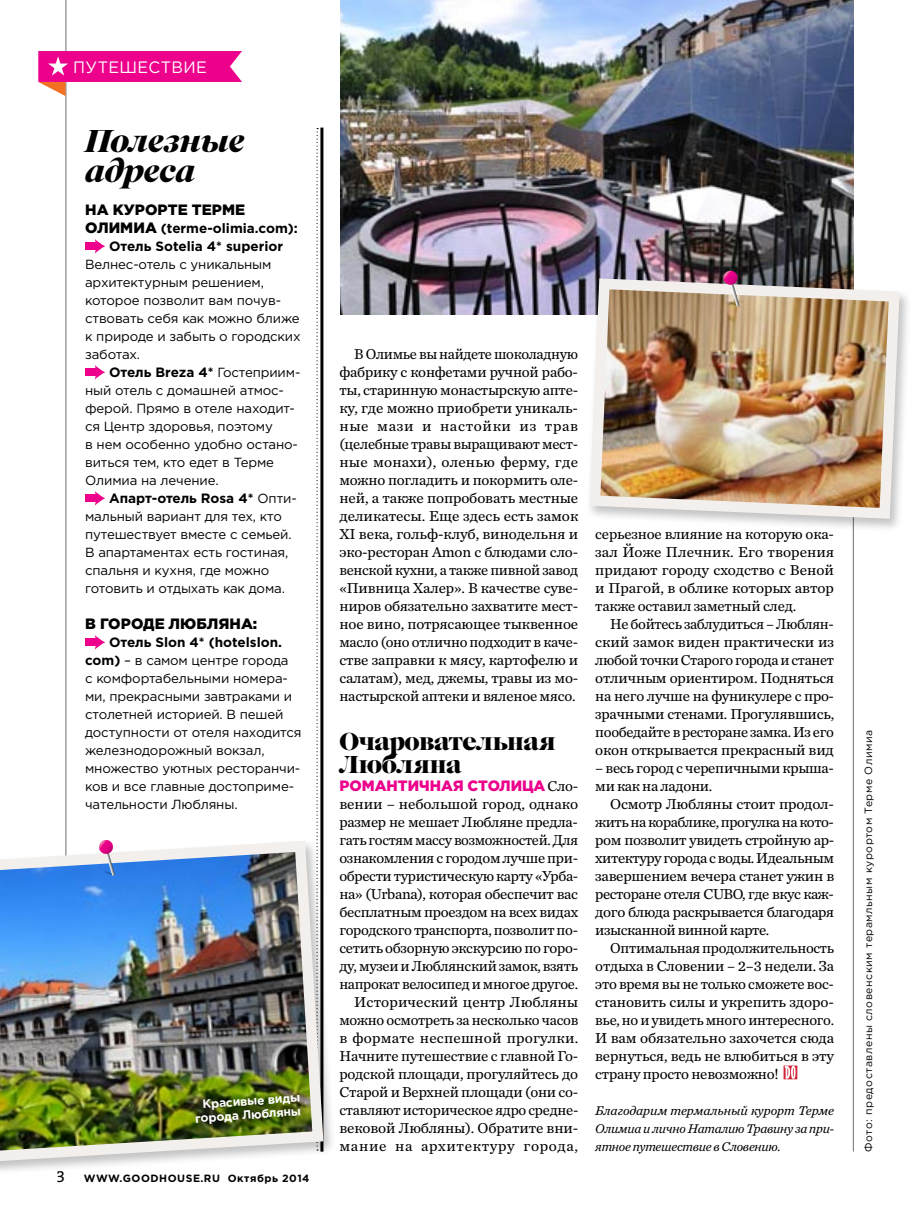
<style>
.page{position:relative;width:915px;height:1212px;background:#fff}
.page>*{position:absolute;margin:0;border:0;box-sizing:border-box;transform-origin:0 0}
.t1{font:italic 33px/30px "Housekeeping";letter-spacing:-.015em;color:#000101}
.t2{font:25.5px/22.5px "Caslon Gra D";letter-spacing:-.015em;color:#000}
.t3{font:16.5px "Gotham Pro";color:#fff}
.t4{font:15px/18px "Chronicle Pro Text G2";letter-spacing:-.02em;color:#000;text-align:justify}
.t5{font:900 15px "Gotham Pro";letter-spacing:.005em;color:#000}
.t6{font:900 15px "Gotham Pro";color:#ec008c}
.t7{font:700 13.5px/18px "Gotham Pro";color:#000}
.t8{font:13.2px/18px "Gotham Pro";letter-spacing:-.01em;color:#000}
.t9{font:italic 13.2px/18px "Chronicle Pro Text G2";letter-spacing:-.02em;color:#000;text-align:justify}
.t10{font:700 12px/13.5px "Gotham Pro";color:#fff;text-align:right}
.t11{font:10.5px "Gotham Pro";letter-spacing:.05em;color:#000}
.t12{font:700 10.5px "Gotham Pro";letter-spacing:.05em;color:#000}
.s1{font-weight:900;font-size:15px}
.s2{font-weight:400;font-size:13.2px}
.s3{font-weight:700;font-size:13.5px}
.s4{font-family:"The Serif B5 Plain";font-weight:400;font-size:16.5px}
.s5{font-family:"Chronicle Pro Text G2";font-weight:400;color:#000}
</style>
<div class="page">
<hr style="left:65px;top:0;width:1px;height:1151px;background:#6d6e71">
<hr style="left:852px;top:0;width:1px;height:1151px;background:#6d6e71">
<svg style="left:85px;top:239px;width:20px;height:15px"></svg>
<svg style="left:85px;top:365px;width:20px;height:15px"></svg>
<svg style="left:85px;top:491px;width:20px;height:15px"></svg>
<svg style="left:85px;top:635px;width:20px;height:15px"></svg>
<svg style="left:316px;top:128px;width:2px;height:706px"></svg>
<hr style="left:320px;top:128px;width:3px;height:1023px;background:#000">
<img style="left:0;top:835px;width:329px;height:334px">
<svg style="left:91px;top:840px;width:37px;height:42px"></svg>
<svg style="left:38px;top:51px;width:204px;height:45px"></svg>
<svg style="left:783px;top:1065px;width:14px;height:14px"></svg>
<img style="left:340px;top:0;width:513px;height:315px">
<div style="left:585px;top:276px;width:326px;height:257px;background:#000;opacity:.24"></div>
<img style="left:583px;top:273px;width:321px;height:251px">
<svg style="left:715px;top:271px;width:37px;height:42px"></svg>
<div style="left:187px;top:1087px;width:122px;height:43px;background:#000;opacity:.5"></div>
<p class="t3" style="left:73px;top:58px;width:88px">путешествиЕ</p>
<h1 class="t1" style="left:85px;top:128px;width:161px">Полезные адреса</h1>
<p class="t5" style="left:85px;top:201px;width:161px">На курорте Терме</p>
<p class="t7" style="left:109px;top:219px;width:190px;text-indent:-24px"><span class="s1">Олимиа</span> (terme-olimia.com):<br>Отель Sotelia 4* superior</p>
<p class="t8" style="left:85px;top:255px;width:217px">Велнес-отель с уникальным архитектурным решением, которое позволит вам почув&shy;ствовать себя как можно ближе к природе и забыть о городских заботах.</p>
<p class="t7" style="left:109px;top:363px;width:193px">Отель Breza 4* <span class="s2">Гостеприим-</span></p>
<p class="t8" style="left:85px;top:381px;width:214px">ный отель с домашней атмос&shy;ферой. П рямо в отеле находит&shy;ся Центр здоровья, поэтому<br>в нем особенно удобно остано&shy;виться тем, кто едет в Терме<br>Олимиа на лечение.</p>
<p class="t7" style="left:109px;top:489px;width:189px">Апарт-отель Rosa 4* <span class="s2">Опти-</span></p>
<p class="t8" style="left:85px;top:507px;width:208px">мальный вариант для тех, кто путешествует вместе с семьей.<br>В апартаментах есть гостиная, спальня и кухня, где можно готовить и отдыхать как дома.</p>
<p class="t5" style="left:85px;top:615px;width:173px">В городе Любляна:</p>
<p class="t7" style="left:109px;top:633px;width:174px">Отель Slon 4* (hotelslon.</p>
<p class="t8" style="left:85px;top:651px;width:218px"><span class="s3">com)</span> – в самом центре города<br>с комфортабельными номера&shy;ми, прекрасными завтраками и столетней историей. В пешей доступности от отеля находится железнодорожный вокзал, множество уютных ресторанчи&shy;ков и все главные достоприме&shy;чательности Любляны.</p>
<p class="t10" style="left:194px;top:1098px;width:107px;rotate:-4deg">Красивые виды города Любляны</p>
<p class="t12" style="left:56px;top:1172px;width:255px"><span class="s4">3</span> WWW.GOODHOUSE.RU Октябрь 2014</p>
<p class="t4" style="left:339px;top:345px;width:240px;text-indent:15px">В Олимье вы найдете шоколадную фабрику с конфетами ручной рабо&shy;ты, старинную монастырскую апте&shy;ку, где можно приобрети уникаль&shy;ные мази и настойки из трав (целебные травы выращивают мест&shy;ные монахи), оленью ферму, где можно погладить и покормить оле&shy;ней, а также попробовать местные деликатесы. Еще здесь есть замок XI века, гольф-клуб, винодельня и эко-ресторан Amon с блюдами сло&shy;венской кухни, а также пивной завод «Пивница Халер». В качестве суве&shy;ниров обязательно захватите мест&shy;ное вино, потрясающее тыквенное масло (оно отлично подходит в каче&shy;стве заправки к мясу, картофелю и салатам), мед, джемы, травы из мо&shy;настырской аптеки и вяленое мясо.</p>
<h2 class="t2" style="left:339px;top:731px;width:218px">Очаровательная<br>Любляна</h2>
<p class="t6" style="left:339px;top:777px;width:240px">Романтичная столица <span class="s5">Сло-</span></p>
<p class="t4" style="left:339px;top:795px;width:240px;text-align:right">вении – небольшой город, однако размер не мешает Любляне предла&shy;гать гостям массу возможностей. Для ознакомления с городом лучше при&shy;обрести туристическую карту «Урба&shy;на» (Urbana), которая обеспечит вас бесплатным проездом на всех видах городского транспорта, позволит по&shy;сетить обзорную экскурсию по горо&shy;ду, музеи и Люблянский замок, взять напрокат велосипед и многое другое.<br>Исторический центр Любляны можно осмотреть за несколько часов в формате неспешной прогулки.<br>Начните путешествие с главной Го&shy;родской площади, прогуляйтесь до Старой и Верхней площади (они со&shy;ставляют историческое ядро средне&shy;вековой Любляны). Обратите вни&shy;мание на архитектуру города,</p>
<p class="t4" style="left:595px;top:525px;width:240px">серьезное влияние на которую ока&shy;зал Йоже Плечник. Его творения придают городу сходство с Веной и Прагой, в облике которых автор также оставил заметный след.</p>
<p class="t4" style="left:595px;top:615px;width:240px;text-indent:15px">Не бойтесь заблудиться – Люблян&shy;ский замок виден практически из любой точки Старого города и станет отличным ориентиром. Подняться на него лучше на фуникулере с про&shy;зрачными стенами. Прогулявшись, пообедайте в ресторане замка. Из его окон открывается прекрасный вид</p>
<p class="t4" style="left:595px;top:759px;width:240px">– весь город с черепичными крыша&shy;ми как на ладони.</p>
<p class="t4" style="left:595px;top:795px;width:240px;text-indent:15px">Осмотр Любляны стоит продол&shy;жить на кораблике, прогулка на кото&shy;ром позволит увидеть стройную ар&shy;хитектуру города с воды. Идеальным завершением вечера станет ужин в ресторане отеля CUBO, где вкус каж&shy;дого блюда раскрывается благодаря изысканной винной карте.</p>
<p class="t4" style="left:595px;top:939px;width:240px;text-indent:15px">Оптимальная продолжительность отдыха в Словении – 2–3 недели. За это время вы не только сможете вос&shy;становить силы и укрепить здоро&shy;вье, но и увидеть много интересного.<br>И вам обязательно захочется сюда вернуться, ведь не влюбиться в эту страну просто невозможно!</p>
<p class="t9" style="left:595px;top:1102px;width:240px">Благодарим термальный курорт Терме Олимиа и лично Наталию Травину за при&shy;ятное путешествие в Словению.</p>
<p class="t11" style="left:862px;top:1151px;width:423px;rotate:-90deg">Фото: предоставлены словенским терамльным курортом Терме Олимиа</p>
</div>
